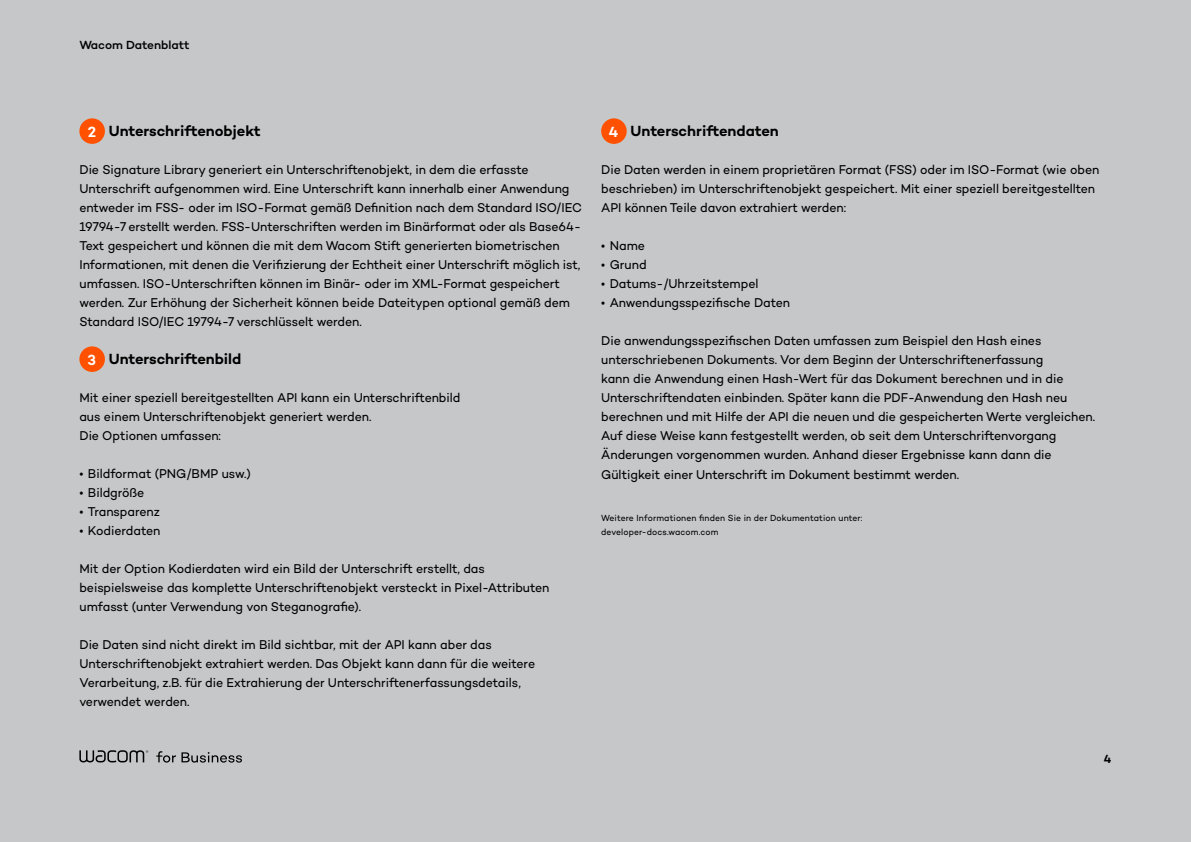
<style>
.page{position:relative;width:1191px;height:842px;background:#c5c7c8}
.page>*{position:absolute;margin:0;border:0;box-sizing:border-box;transform-origin:0 0}
.t1{font:600 15px "Campton Wacom";letter-spacing:-.005em;color:#000}
.t2{font:13px/19px "Campton Wacom";letter-spacing:-.005em;color:#000;scale:.95 1}
.t3{font:500 12px "Campton Wacom";letter-spacing:-.01em;color:#000}
.t4{font:600 12px "Campton Wacom";color:#000}
.t5{font:9px/14px "Campton Wacom";letter-spacing:.015em;color:#000;scale:.95 1}
.s1{color:#fff}
</style>
<div class="page">
<svg style="left:79px;top:750px;width:163px;height:13px"></svg>
<div style="left:79px;top:118px;width:26px;height:26px;background:#ff5100;border-radius:50%"></div>
<div style="left:79px;top:346px;width:26px;height:26px;background:#ff5100;border-radius:50%"></div>
<div style="left:601px;top:118px;width:25px;height:26px;background:#ff5100;border-radius:50%"></div>
<p class="t3" style="left:79px;top:37px;width:111px">Wacom Datenblatt</p>
<p class="t1" style="left:88px;top:122px;width:175px"><span class="s1">2</span> Unterschriftenobjekt</p>
<p class="t2" style="left:79px;top:160px;width:530px">Die Signature Library generiert ein Unterschriftenobjekt, in dem die erfasste Unterschrift aufgenommen wird. Eine Unterschrift kann innerhalb einer Anwendung entweder im FSS- oder im ISO-Format gemäß Definition nach dem Standard ISO/IEC 19794-7 erstellt werden. FSS-Unterschriften werden im Binärformat oder als Base64- Text gespeichert und können die mit dem Wacom Stift generierten biometrischen Informationen, mit denen die Verifizierung der Echtheit einer Unterschrift möglich ist, umfassen. ISO-Unterschriften können im Binär- oder im XML-Format gespeichert werden. Zur Erhöhung der Sicherheit können beide Dateitypen optional gemäß dem Standard ISO/IEC 19794-7 verschlüsselt werden.</p>
<p class="t1" style="left:88px;top:350px;width:155px"><span class="s1">3</span> Unterschriftenbild</p>
<p class="t2" style="left:79px;top:388px;width:402px">Mit einer speziell bereitgestellten API kann ein Unterschriftenbild aus einem Unterschriftenobjekt generiert werden.<br>Die Optionen umfassen:</p>
<p class="t2" style="left:79px;top:464px;width:182px">• Bildformat (PNG/BMP usw.)</p>
<p class="t2" style="left:79px;top:483px;width:70px">• Bildgröße</p>
<p class="t2" style="left:79px;top:502px;width:86px">• Transparenz</p>
<p class="t2" style="left:79px;top:521px;width:87px">• Kodierdaten</p>
<p class="t2" style="left:79px;top:559px;width:496px">Mit der Option Kodierdaten wird ein Bild der Unterschrift erstellt, das beispielsweise das komplette Unterschriftenobjekt versteckt in Pixel-Attributen umfasst (unter Verwendung von Steganografie).</p>
<p class="t2" style="left:79px;top:635px;width:481px">Die Daten sind nicht direkt im Bild sichtbar, mit der API kann aber das Unterschriftenobjekt extrahiert werden. Das Objekt kann dann für die weitere Verarbeitung, z.B. für die Extrahierung der Unterschriftenerfassungsdetails, verwendet werden.</p>
<p class="t1" style="left:609px;top:122px;width:171px"><span class="s1">4</span> Unterschriftendaten</p>
<p class="t2" style="left:601px;top:160px;width:526px">Die Daten werden in einem proprietären Format (FSS) oder im ISO-Format (wie oben beschrieben) im Unterschriftenobjekt gespeichert. Mit einer speziell bereitgestellten<br>API können Teile davon extrahiert werden:</p>
<p class="t2" style="left:601px;top:236px;width:48px">• Name</p>
<p class="t2" style="left:601px;top:255px;width:49px">• Grund</p>
<p class="t2" style="left:601px;top:274px;width:167px">• Datums-/Uhrzeitstempel</p>
<p class="t2" style="left:601px;top:293px;width:200px">• Anwendungsspezifische Daten</p>
<p class="t2" style="left:601px;top:331px;width:521px">Die anwendungsspezifischen Daten umfassen zum Beispiel den Hash eines unterschriebenen Dokuments. Vor dem Beginn der Unterschriftenerfassung<br>kann die Anwendung einen Hash-Wert für das Dokument berechnen und in die Unterschriftendaten einbinden. Später kann die PDF-Anwendung den Hash neu berechnen und mit Hilfe der API die neuen und die gespeicherten Werte vergleichen.<br>Auf diese Weise kann festgestellt werden, ob seit dem Unterschriftenvorgang Änderungen vorgenommen wurden. Anhand dieser Ergebnisse kann dann die Gültigkeit einer Unterschrift im Dokument bestimmt werden.</p>
<p class="t5" style="left:601px;top:511px;width:277px">Weitere Informationen finden Sie in der Dokumentation unter: developer-docs.wacom.com</p>
<p class="t4" style="left:1103px;top:751px;width:9px">4</p>
</div>
